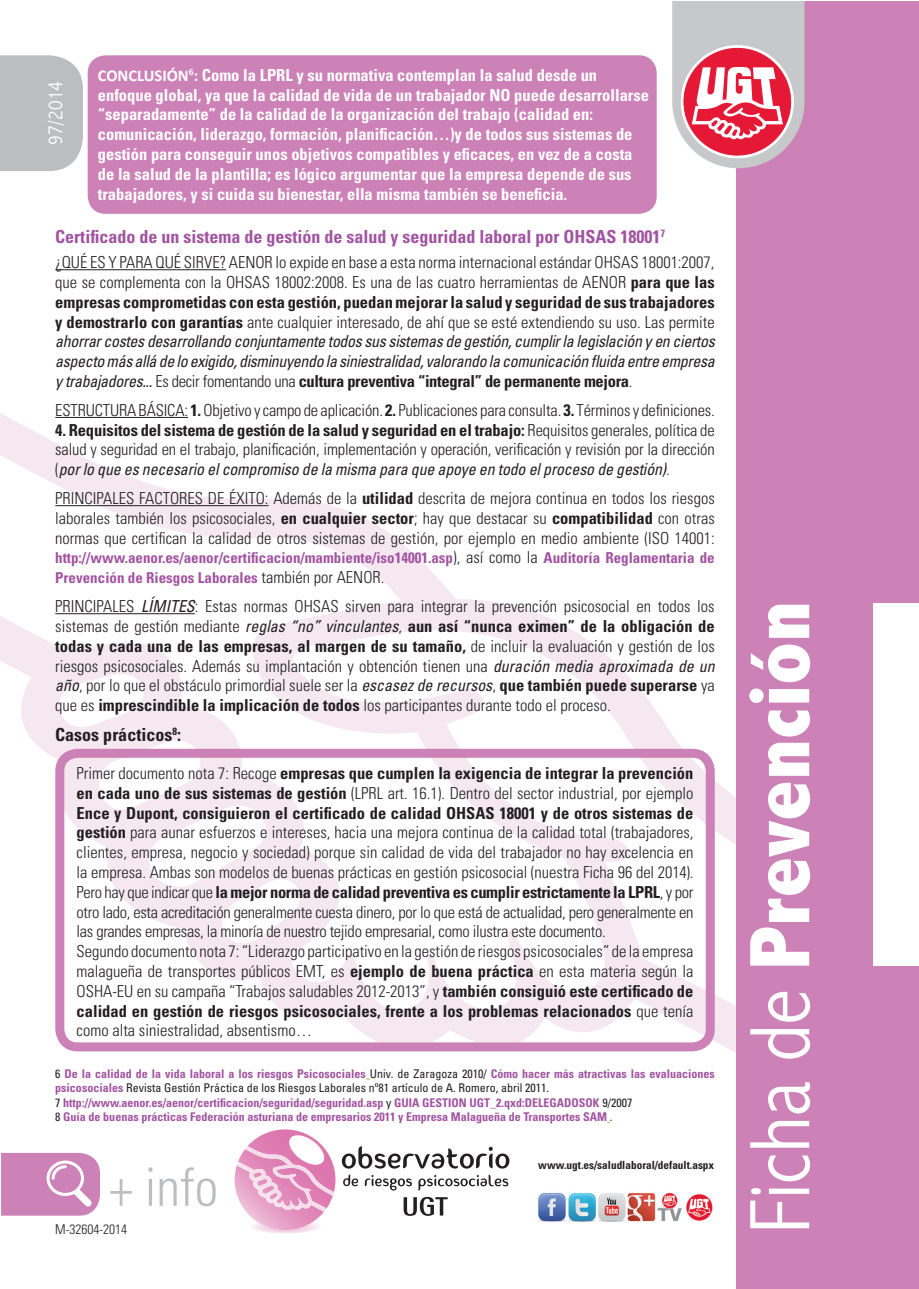
<style>
.page{position:relative;width:919px;height:1289px;background:#fff}
.page>*{position:absolute;margin:0;border:0;box-sizing:border-box;transform-origin:0 0}
.t1{font:800 condensed 86.55px "Abadi";color:#fff}
.t2{font:300 condensed 52.95px "Univers";color:#bcbdc0}
.t3{font:300 condensed 21px "Abadi";color:#fff}
.t4{font:700 condensed 18px "Univers";color:#a153a1}
.t5{font:700 condensed 18px "Univers";color:#231f20}
.t6{font:300 condensed 16.5px/19.8px "Univers";color:#231f20;text-align:justify}
.t7{font:700 condensed 16.5px/19.8px "Univers";color:#fff}
.t8{font:700 condensed 15px/19.8px "Univers";color:#a153a1}
.t9{font:300 condensed 13.5px "Univers";color:#231f20}
.t10{font:700 condensed 12px/14.4px "Univers";color:#a153a1}
.t11{font:700 condensed 11.25px "Univers";color:#231f20}
.s1{font-family:"Calibri";font-stretch:normal}
.s2{font-weight:700}
.s3{font-weight:400;font-style:italic}
.s4{font-weight:300;font-size:16.5px;color:#231f20}
.s5{font-weight:400;color:#231f20}
.s6{font-weight:300}
</style>
<div class="page">
<svg style="left:0;top:413px;width:736px;height:667px"></svg>
<div style="left:736px;top:1px;width:182px;height:1287px;background:#cd82b7"></div>
<div style="left:873px;top:604px;width:45px;height:362px;background:#fff"></div>
<svg style="left:672px;top:1px;width:132px;height:167px"></svg>
<div style="left:0;top:55px;width:83px;height:116px;background:#bcbdc0"></div>
<div style="left:88px;top:55px;width:568px;height:159px;background:#cd82b7;border-radius:18px"></div>
<hr style="left:55px;top:269px;width:171px;height:1px;background:#231f20">
<hr style="left:55px;top:417px;width:133px;height:1px;background:#231f20">
<hr style="left:55px;top:505px;width:213px;height:1px;background:#231f20">
<hr style="left:55px;top:613px;width:140px;height:1px;background:#231f20">
<div style="left:55px;top:748px;width:659px;height:303px;border:9px solid #cd82b7;border-radius:18px"></div>
<svg style="left:235px;top:1129px;width:100px;height:101px"></svg>
<svg style="left:342px;top:1146px;width:167px;height:22px"></svg>
<svg style="left:343px;top:1174px;width:165px;height:16px"></svg>
<svg style="left:403px;top:1196px;width:44px;height:19px"></svg>
<svg style="left:1px;top:1152px;width:99px;height:63px"></svg>
<img style="left:538px;top:1192px;width:175px;height:30px">
<p class="t7" style="left:98px;top:65px;width:552px"><span class="s1">CONCLUSIÓN</span><sup>6</sup><span class="s1">:</span> Como la LPRL y su normativa contemplan la salud desde un enfoque global, ya que la calidad de vida de un trabajador NO puede desarrollarse “separadamente” de la calidad de la organización del trabajo (calidad en: comunicación, liderazgo, formación, planificación…)y de todos sus sistemas de gestión para conseguir unos objetivos compatibles y eficaces, en vez de a costa de la salud de la plantilla; es lógico argumentar que la empresa depende de sus trabajadores, y si cuida su bienestar, ella misma también se beneficia.</p>
<p class="t4" style="left:55px;top:225px;width:611px">Certificado de un sistema de gestión de salud y seguridad laboral por OHSAS 18001<sup>7</sup></p>
<p class="t6" style="left:55px;top:252px;width:661px">¿QUÉ ES Y PARA QUÉ SIRVE? AENOR lo expide en base a esta norma internacional estándar OHSAS 18001:2007, que se complementa con la OHSAS 18002:2008. Es una de las cuatro herramientas de AENOR <span class="s2">para que las empresas comprometidas con esta gestión, puedan mejorar la salud y seguridad de sus trabajadores y demostrarlo con garantías</span> ante cualquier interesado, de ahí que se esté extendiendo su uso. Las permite <span class="s3">ahorrar costes desarrollando conjuntamente todos sus sistemas de gestión, cumplir la legislación y en ciertos aspecto más allá de lo exigido, disminuyendo la siniestralidad, valorando la comunicación fluida entre empresa y trabajadores...</span> Es decir fomentando una <span class="s2">cultura preventiva “integral” de permanente mejora</span>.</p>
<p class="t6" style="left:55px;top:400px;width:661px">ESTRUCTURA BÁSICA: <span class="s2">1.</span> Objetivo y campo de aplicación. <span class="s2">2.</span> Publicaciones para consulta. <span class="s2">3.</span> Términos y definiciones.</p>
<p class="t6" style="left:55px;top:420px;width:661px"><span class="s2">4. Requisitos del sistema de gestión de la salud y seguridad en el trabajo:</span> Requisitos generales, política de salud y seguridad en el trabajo, planificación, implementación y operación, verificación y revisión por la dirección (<span class="s3">por lo que es necesario el compromiso de la misma para que apoye en todo el proceso de gestión)</span>.</p>
<p class="t6" style="left:55px;top:488px;width:661px">PRINCIPALES FACTORES DE ÉXITO: Además de la <span class="s2">utilidad</span> descrita de mejora continua en todos los riesgos laborales también los psicosociales, <span class="s2">en cualquier sector</span>; hay que destacar su <span class="s2">compatibilidad</span> con otras normas que certifican la calidad de otros sistemas de gestión, por ejemplo en medio ambiente (ISO 14001:</p>
<p class="t8" style="left:55px;top:548px;width:661px">http://www.aenor.es/aenor/certificacion/mambiente/iso14001.asp<span class="s4">), así como la</span> Auditoría Reglamentaria de<br>Prevención de Riesgos Laborales <span class="s4">también por AENOR.</span></p>
<p class="t6" style="left:55px;top:596px;width:661px">PRINCIPALES <span class="s3">LÍMITES</span>: Estas normas OHSAS sirven para integrar la prevención psicosocial en todos los sistemas de gestión mediante <span class="s3">reglas “no” vinculantes</span>, <span class="s2">aun así “nunca eximen” de la obligación de todas y cada una de las empresas, al margen de su tamaño,</span> de incluir la evaluación y gestión de los riesgos psicosociales. Además su implantación y obtención tienen una <span class="s3">duración media aproximada de un año</span>, por lo que el obstáculo primordial suele ser la <span class="s3">escasez de recursos</span>, <span class="s2">que también puede superarse</span> ya que es <span class="s2">imprescindible la implicación de todos</span> los participantes durante todo el proceso.</p>
<p class="t5" style="left:55px;top:723px;width:127px">Casos prácticos<sup>8</sup>:</p>
<p class="t3" style="left:44px;top:145px;width:65px;rotate:-90deg">97/2014</p>
<p class="t6" style="left:77px;top:763px;width:618px;text-align:left">Primer documento nota 7: Recoge <span class="s2">empresas que cumplen la exigencia de integrar la prevención en cada uno de sus sistemas de gestión</span> (LPRL art. 16.1). Dentro del sector industrial, por ejemplo <span class="s2">Ence y Dupont, consiguieron el certificado de calidad OHSAS 18001 y de otros sistemas de gestión</span> para aunar esfuerzos e intereses, hacia una mejora continua de la calidad total (trabajadores, clientes, empresa, negocio y sociedad) porque sin calidad de vida del trabajador no hay excelencia en la empresa. Ambas son modelos de buenas prácticas en gestión psicosocial (nuestra Ficha 96 del 2014).<br>Pero hay que indicar que <span class="s2">la mejor norma de calidad preventiva es cumplir estrictamente la LPRL</span>, y por otro lado, esta acreditación generalmente cuesta dinero, por lo que está de actualidad, pero generalmente en las grandes empresas, la minoría de nuestro tejido empresarial, como ilustra este documento.<br>Segundo documento nota 7: “Liderazgo participativo en la gestión de riesgos psicosociales” de la empresa malagueña de transportes públicos EMT, es <span class="s2">ejemplo de buena práctica</span> en esta materia según la OSHA-EU en su campaña “Trabajos saludables 2012-2013”, y <span class="s2">también consiguió este certificado de calidad en gestión de riesgos psicosociales, frente a los problemas relacionados</span> que tenía como alta siniestralidad, absentismo…</p>
<p class="t10" style="left:55px;top:1066px;width:661px"><span class="s5">6</span> De la calidad de la vida laboral a los riesgos Psicosociales <span class="s5">Univ. de Zaragoza 2010/</span> Cómo hacer más atractivas las evaluaciones psicosociales <span class="s5">Revista Gestión Práctica de los Riesgos Laborales nº81 artículo de A. Romero, abril 2011.<br>7</span> http://www.aenor.es/aenor/certificacion/seguridad/seguridad.asp <span class="s5">y</span> GUIA GESTION UGT_2.qxd:DELEGADOSOK <span class="s5">9/2007<br>8</span> Guía de buenas prácticas Federación asturiana de empresarios 2011 y Empresa Malagueña de Transportes SAM <span class="s5">.</span></p>
<h2 class="t2" style="left:109px;top:1155px;width:110px">+ info</h2>
<p class="t9" style="left:55px;top:1220px;width:73px">M-32604-2014</p>
<p class="t11" style="left:538px;top:1158px;width:177px">www.ugt.es/saludlaboral/default.aspx</p>
<h1 class="t1" style="left:733px;top:1233px;width:634px;rotate:-90deg"><span class="s6">Ficha de</span> Prevención</h1>
</div>
